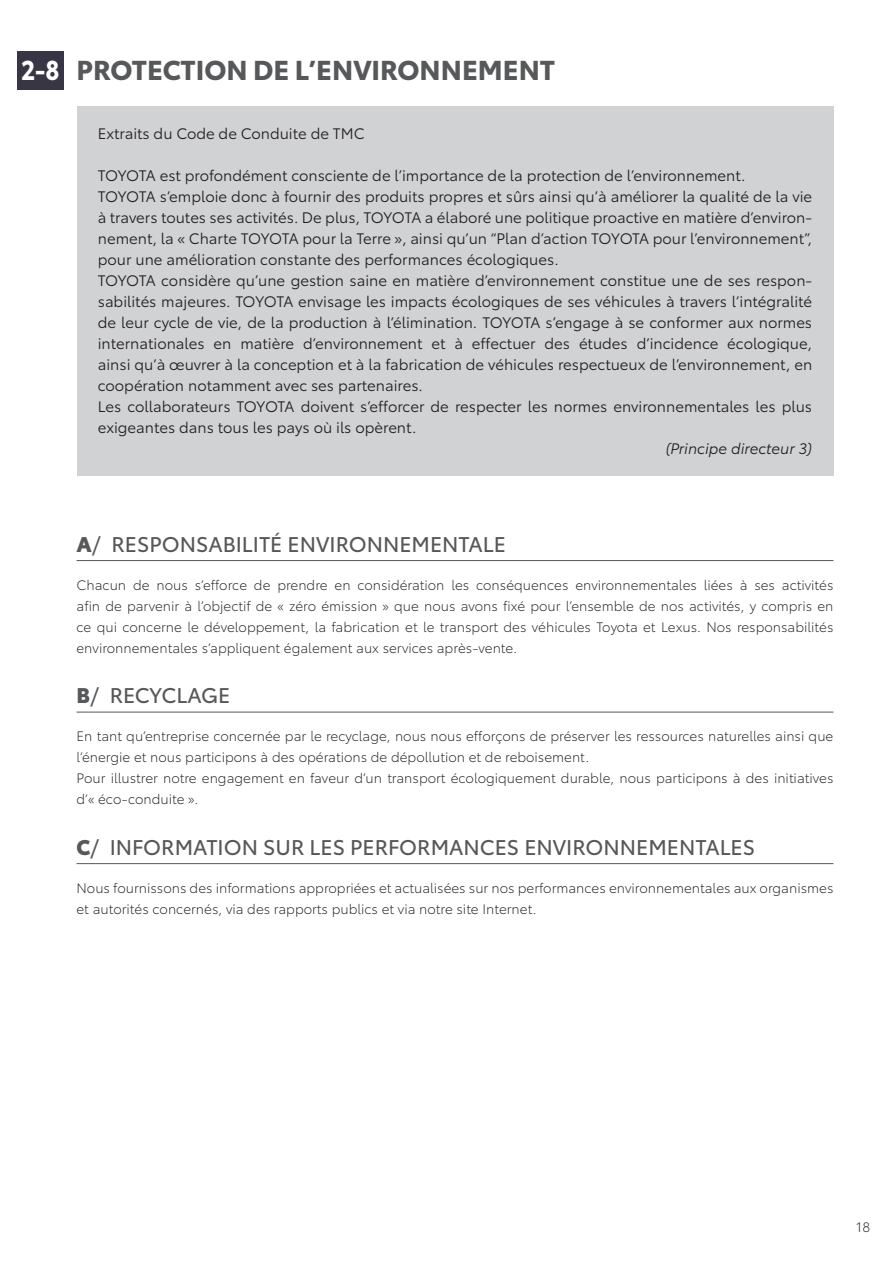
<style>
.page{position:relative;width:893px;height:1263px;background:#fff}
.page>*{position:absolute;margin:0;border:0;box-sizing:border-box;transform-origin:0 0}
.t1{font:700 27px "Toyota Type";color:#57585a}
.t2{font:700 27px "Toyota Type";color:#fff;scale:.87 1}
.t3{font:21px "Toyota Type";color:#57585a}
.t4{font:15px/21px "Toyota Type";color:#231f20;text-align:justify}
.t5{font:italic 15px "Toyota Type";color:#231f20}
.t6{font:300 13.5px/21px "Toyota Type";color:#231f20}
.s1{font-weight:900}
</style>
<div class="page">
<div style="left:77px;top:106px;width:756px;height:370px;background:#d1d2d4"></div>
<div style="left:17px;top:51px;width:47px;height:38px;background:#383644"></div>
<hr style="left:77px;top:560px;width:756px;height:1px;background:#57585a">
<hr style="left:77px;top:712px;width:756px;height:1px;background:#57585a">
<hr style="left:77px;top:863px;width:756px;height:1px;background:#57585a">
<p class="t2" style="left:21px;top:50px;width:45px">2-8</p>
<p class="t1" style="left:77px;top:49px;width:480px">PROTECTION DE L’ENVIRONNEMENT</p>
<p class="t4" style="left:98px;top:122px;width:268px">Extraits du Code de Conduite de TMC</p>
<p class="t4" style="left:98px;top:164px;width:649px">TOYOTA est profondément consciente de l’importance de la protection de l’environnement.</p>
<p class="t4" style="left:98px;top:185px;width:716px">TOYOTA s’emploie donc à fournir des produits propres et sûrs ainsi qu’à améliorer la qualité de la vie à travers toutes ses activités. De plus, TOYOTA a élaboré une politique proactive en matière d’environ&shy;nement, la « Charte TOYOTA pour la Terre », ainsi qu’un “Plan d’action TOYOTA pour l’environnement”, pour une amélioration constante des performances écologiques.</p>
<p class="t4" style="left:98px;top:269px;width:716px">TOYOTA considère qu’une gestion saine en matière d’environnement constitue une de ses respon&shy;sabilités majeures. TOYOTA envisage les impacts écologiques de ses véhicules à travers l’intégralité de leur cycle de vie, de la production à l’élimination. TOYOTA s’engage à se conformer aux normes internationales en matière d’environnement et à effectuer des études d’incidence écologique, ainsi qu’à œuvrer à la conception et à la fabrication de véhicules respectueux de l’environnement, en coopération notamment avec ses partenaires.</p>
<p class="t4" style="left:98px;top:395px;width:716px">Les collaborateurs TOYOTA doivent s’efforcer de respecter les normes environnementales les plus exigeantes dans tous les pays où ils opèrent.</p>
<p class="t5" style="left:665px;top:437px;width:148px">(Principe directeur 3)</p>
<p class="t3" style="left:77px;top:528px;width:431px"><span class="s1">A</span>/ RESPONSABILITÉ ENVIRONNEMENTALE</p>
<p class="t6" style="left:77px;top:573px;width:758px;text-align:justify">Chacun de nous s’efforce de prendre en considération les conséquences environnementales liées à ses activités afin de parvenir à l’objectif de « zéro émission » que nous avons fixé pour l’ensemble de nos activités, y compris en ce qui concerne le développement, la fabrication et le transport des véhicules Toyota et Lexus. Nos responsabilités environnementales s’appliquent également aux services après-vente.</p>
<p class="t3" style="left:77px;top:680px;width:155px"><span class="s1">B</span>/ RECYCLAGE</p>
<p class="t6" style="left:77px;top:725px;width:758px">En tant qu’entreprise concernée par le recyclage, nous nous efforçons de préserver les ressources naturelles ainsi que l’énergie et nous participons à des opérations de dépollution et de reboisement.</p>
<p class="t6" style="left:77px;top:767px;width:758px">Pour illustrer notre engagement en faveur d’un transport écologiquement durable, nous participons à des initiatives d’« éco-conduite ».</p>
<p class="t3" style="left:77px;top:831px;width:680px"><span class="s1">C</span>/ INFORMATION SUR LES PERFORMANCES ENVIRONNEMENTALES</p>
<p class="t6" style="left:77px;top:876px;width:758px">Nous fournissons des informations appropriées et actualisées sur nos performances environnementales aux organismes et autorités concernés, via des rapports publics et via notre site Internet.</p>
<p class="t6" style="left:856px;top:1216px;width:15px">18</p>
</div>
